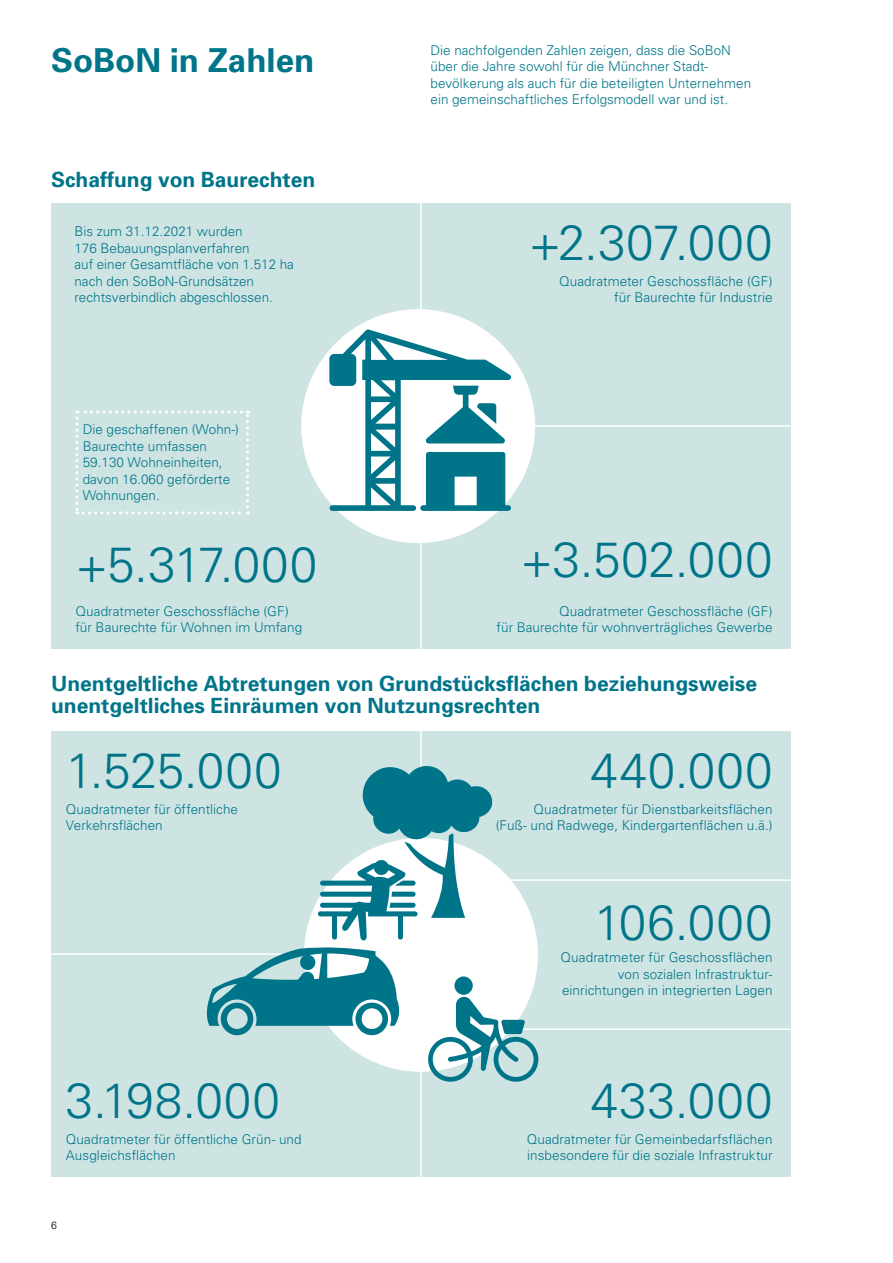
<style>
.page{position:relative;width:893px;height:1263px;background:#fff}
.page>*{position:absolute;margin:0;border:0;box-sizing:border-box;transform-origin:0 0}
.t1{font:300 49.5px "Univers";letter-spacing:.02em;color:#007589}
.t2{font:700 33px "Univers";color:#007589}
.t3{font:700 21px/22.5px "Univers";color:#007589}
.t4{font:300 13.5px/16.5px "Univers";color:#007589}
.t5{font:300 10.5px "Univers";color:#000}
</style>
<div class="page">
<div style="left:51px;top:203px;width:740px;height:446px;background:#cee4e3"></div>
<div style="left:51px;top:731px;width:740px;height:446px;background:#cee4e3"></div>
<hr style="left:420px;top:203px;width:2px;height:446px;background:#fff">
<hr style="left:420px;top:731px;width:2px;height:446px;background:#fff">
<div style="left:301px;top:309px;width:234px;height:234px;background:#fff;border-radius:50%"></div>
<hr style="left:423px;top:425px;width:368px;height:2px;background:#fff">
<div style="left:304px;top:838px;width:234px;height:234px;background:#fff;border-radius:50%"></div>
<hr style="left:51px;top:953px;width:262px;height:2px;background:#fff">
<hr style="left:499px;top:879px;width:292px;height:2px;background:#fff">
<hr style="left:488px;top:1028px;width:303px;height:2px;background:#fff">
<svg style="left:75px;top:411px;width:174px;height:103px"></svg>
<svg style="left:329px;top:329px;width:182px;height:182px"></svg>
<svg style="left:428px;top:997px;width:110px;height:85px"></svg>
<div style="left:454px;top:976px;width:19px;height:19px;background:#007589;border-radius:50%"></div>
<svg style="left:205px;top:946px;width:195px;height:89px"></svg>
<div style="left:300px;top:955px;width:15px;height:15px;background:#007589;border-radius:50%"></div>
<svg style="left:318px;top:760px;width:175px;height:180px"></svg>
<h2 class="t2" style="left:51px;top:39px;width:265px">SoBoN in Zahlen</h2>
<h3 class="t3" style="left:51px;top:168px;width:266px">Schaffung von Baurechten</h3>
<p class="t4" style="left:74px;top:223px;width:221px">Bis zum 31.12.2021 wurden<br>176 Bebauungsplanverfahren<br>auf einer Gesamtfläche von 1.512 ha nach den SoBoN-Grundsätzen rechtsverbindlich abgeschlossen.</p>
<p class="t4" style="left:83px;top:421px;width:158px">Die geschaffenen (Wohn-)<br>Baurechte umfassen<br>59.130 Wohneinheiten, davon 16.060 geförderte<br>Wohnungen.</p>
<h1 class="t1" style="left:75px;top:534px;width:243px">+5.317.000</h1>
<p class="t4" style="left:75px;top:602px;width:228px">Quadratmeter Geschossfläche (GF) für Baurechte für Wohnen im Umfang</p>
<p class="t4" style="left:431px;top:41px;width:322px">Die nachfolgenden Zahlen zeigen, dass die SoBoN über die Jahre sowohl für die Münchner Stadt&shy;bevölkerung als auch für die beteiligten Unternehmen ein gemeinschaftliches Erfolgsmodell war und ist.</p>
<h1 class="t1" style="left:529px;top:212px;width:245px">+2.307.000</h1>
<p class="t4" style="left:559px;top:272px;width:215px;text-align:right">Quadratmeter Geschossfläche (GF) für Baurechte für Industrie</p>
<h1 class="t1" style="left:521px;top:530px;width:253px">+3.502.000</h1>
<p class="t4" style="left:497px;top:602px;width:277px;text-align:right">Quadratmeter Geschossfläche (GF)<br>für Baurechte für wohnverträgliches Gewerbe</p>
<h3 class="t3" style="left:51px;top:671px;width:707px">Unentgeltliche Abtretungen von Grundstücksflächen beziehungsweise unentgeltliches Einräumen von Nutzungsrechten</h3>
<h1 class="t1" style="left:66px;top:740px;width:217px">1.525.000</h1>
<p class="t4" style="left:66px;top:800px;width:174px">Quadratmeter für öffentliche<br>Verkehrsflächen</p>
<h1 class="t1" style="left:66px;top:1070px;width:216px">3.198.000</h1>
<p class="t4" style="left:66px;top:1130px;width:237px">Quadratmeter für öffentliche Grün- und<br>Ausgleichsflächen</p>
<p class="t5" style="left:51px;top:1219px;width:7px">6</p>
<h1 class="t1" style="left:591px;top:740px;width:183px">440.000</h1>
<p class="t4" style="left:496px;top:800px;width:278px;text-align:right">Quadratmeter für Dienstbarkeitsflächen<br>(Fuß- und Radwege, Kindergartenflächen u.ä.)</p>
<h1 class="t1" style="left:594px;top:892px;width:180px">106.000</h1>
<p class="t4" style="left:560px;top:949px;width:214px;text-align:right">Quadratmeter für Geschossflächen von sozialen Infrastruktur&shy;einrichtungen in integrierten Lagen</p>
<h1 class="t1" style="left:591px;top:1070px;width:183px">433.000</h1>
<p class="t4" style="left:527px;top:1130px;width:247px">Quadratmeter für Gemeinbedarfsflächen insbesondere für die soziale Infrastruktur</p>
</div>
